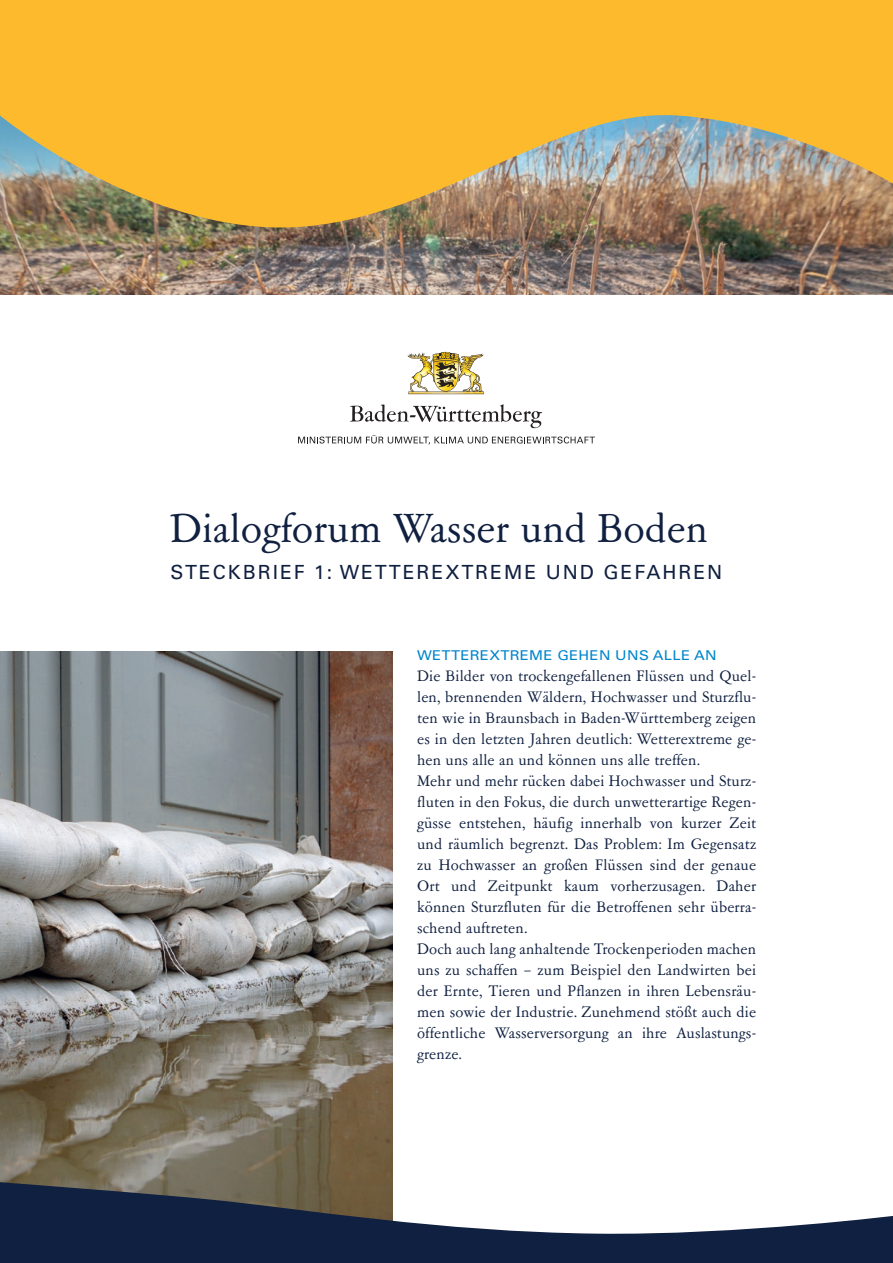
<style>
.page{position:relative;width:893px;height:1263px;background:#fff}
.page>*{position:absolute;margin:0;border:0;box-sizing:border-box;transform-origin:0 0}
.t1{font:42px "Garamont Amst SB";color:#102040}
.t2{font:19.5px "Univers LT Std";letter-spacing:.1em;color:#102040}
.Dialogforum_Wasser_B{font:15.75px/21px "Garamont Amst SB";letter-spacing:.01em;color:#102040;text-align:justify}
.Dialogforum_Wasser_B-2{font:13.5px "Univers LT Std";letter-spacing:.02em;color:#0085cb;scale:1.1 1}
</style>
<div class="page">
<img style="left:407px;top:352px;width:77px;height:42px">
<svg style="left:350px;top:404px;width:192px;height:24px"></svg>
<svg style="left:298px;top:435px;width:297px;height:9px"></svg>
<img style="left:0;top:227px;width:893px;height:68px">
<img style="left:0;top:651px;width:393px;height:531px">
<svg style="left:0;top:0;width:893px;height:227px;background:#e4af42"></svg>
<svg style="left:0;top:1182px;width:893px;height:81px;fill:#102040"></svg>
<h1 class="t1" style="left:170px;top:505px;width:539px">Dialogforum Wasser und Boden</h1>
<h2 class="t2" style="left:171px;top:561px;width:553px">STECKBRIEF 1: WETTEREXTREME UND GEFAHREN</h2>
<h2 class="Dialogforum_Wasser_B-2" style="left:417px;top:648px;width:274px">WETTEREXTREME GEHEN UNS ALLE AN</h2>
<h2 class="Dialogforum_Wasser_B" style="left:417px;top:666px;width:341px">Die Bilder von trockengefallenen Flüssen und Quel&shy;len, brennenden Wäldern, Hochwasser und Sturzflu&shy;ten wie in Braunsbach in Baden-Württemberg zeigen es in den letzten Jahren deutlich: Wetterextreme ge&shy;hen uns alle an und können uns alle treffen.</h2>
<h2 class="Dialogforum_Wasser_B" style="left:417px;top:771px;width:341px">Mehr und mehr rücken dabei Hochwasser und Sturz&shy;fluten in den Fokus, die durch unwetterartige Regen&shy;güsse entstehen, häufig innerhalb von kurzer Zeit und räumlich begrenzt. Das Problem: Im Gegensatz zu Hochwasser an großen Flüssen sind der genaue Ort und Zeitpunkt kaum vorherzusagen. Daher können Sturzfluten für die Betroffenen sehr überra&shy;schend auftreten.</h2>
<h2 class="Dialogforum_Wasser_B" style="left:417px;top:939px;width:341px">Doch auch lang anhaltende Trockenperioden machen uns zu schaffen – zum Beispiel den Landwirten bei der Ernte, Tieren und Pflanzen in ihren Lebensräu&shy;men sowie der Industrie. Zunehmend stößt auch die öffentliche Wasserversorgung an ihre Auslastungs&shy;grenze.</h2>
</div>
